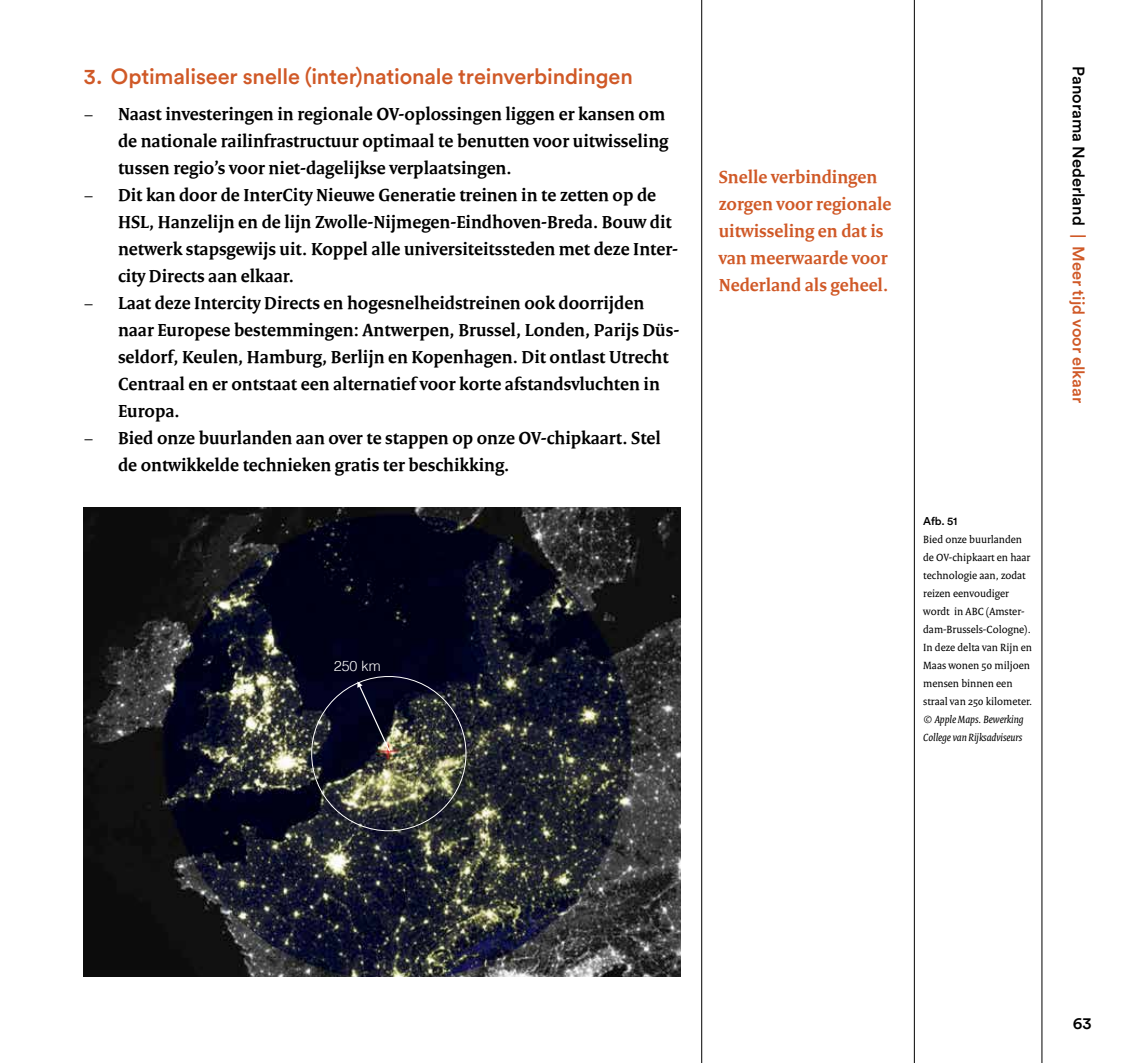
<style>
.page{position:relative;width:1127px;height:1063px;background:#fff}
.page>*{position:absolute;margin:0;border:0;box-sizing:border-box;transform-origin:0 0}
.t1{font:500 21.75px "Circular Std";letter-spacing:-.005em;color:#d05927}
.t2{font:700 18.75px/27px "Rijksoverheid Serif";color:#000}
.t3{font:700 18.75px/27px "Rijksoverheid Serif";color:#d05927}
.t4{font:18.75px "Rijksoverheid Serif";color:#000}
.t5{font:500 16.5px "Circular Std";color:#000}
.t6{font:500 16.5px "Circular Std";color:#d05927}
.t7{font:300 14.25px "Helvetica";color:#fff}
.t8{font:11.25px/18px "Rijksoverheid Serif";color:#000}
.t9{font:italic 11.25px/18px "Rijksoverheid Serif";color:#000}
.t10{font:500 11.25px "Circular Std";color:#000}
</style>
<div class="page">
<hr style="left:914px;top:0;width:1px;height:1063px;background:#000">
<hr style="left:701px;top:0;width:1px;height:1063px;background:#000">
<hr style="left:1041px;top:0;width:1px;height:1063px;background:#000">
<img style="left:84px;top:507px;width:596px;height:470px">
<img style="left:303px;top:668px;width:170px;height:171px">
<p class="t1" style="left:84px;top:63px;width:550px">3. Optimaliseer snelle (inter)nationale treinverbindingen</p>
<p class="t4" style="left:84px;top:103px;width:11px">−</p>
<p class="t2" style="left:118px;top:101px;width:552px">Naast investeringen in regionale OV-oplossingen liggen er kansen om de nationale railinfrastructuur optimaal te benutten voor uitwisseling tussen regio’s voor niet-dagelijkse verplaatsingen.</p>
<p class="t4" style="left:84px;top:184px;width:11px">−</p>
<p class="t2" style="left:118px;top:182px;width:562px">Dit kan door de InterCity Nieuwe Generatie treinen in te zetten op de HSL, Hanzelijn en de lijn Zwolle-Nijmegen-Eindhoven-Breda. Bouw dit netwerk stapsgewijs uit. Koppel alle universiteitssteden met deze Inter&shy;city Directs aan elkaar.</p>
<p class="t4" style="left:84px;top:292px;width:11px">−</p>
<p class="t2" style="left:118px;top:290px;width:563px">Laat deze Intercity Directs en hogesnelheidstreinen ook doorrijden naar Europese bestemmingen: Antwerpen, Brussel, Londen, Parijs Düs&shy;seldorf, Keulen, Hamburg, Berlijn en Kopenhagen. Dit ontlast Utrecht Centraal en er ontstaat een alternatief voor korte afstandsvluchten in Europa.</p>
<p class="t4" style="left:84px;top:427px;width:11px">−</p>
<p class="t2" style="left:118px;top:425px;width:544px">Bied onze buurlanden aan over te stappen op onze OV-chipkaart. Stel de ontwikkelde technieken gratis ter beschikking.</p>
<p class="t7" style="left:334px;top:654px;width:48px">250 km</p>
<p class="t3" style="left:719px;top:164px;width:174px">Snelle verbindingen zorgen voor regionale uitwisseling en dat is van meerwaarde voor<br>Nederland als geheel.</p>
<p class="t5" style="left:1089px;top:66px;width:161px;rotate:90deg">Panorama Nederland</p>
<p class="t6" style="left:1089px;top:234px;width:171px;rotate:90deg">| Meer tijd voor elkaar</p>
<p class="t10" style="left:923px;top:514px;width:36px">Afb. 51</p>
<p class="t8" style="left:923px;top:531px;width:111px">Bied onze buurlanden de OV-chipkaart en haar technologie aan, zodat reizen eenvoudiger wordt in ABC (Amster&shy;dam-Brussels-Cologne).<br>In deze delta van Rijn en<br>Maas wonen 50 miljoen mensen binnen een straal van 250 kilometer.</p>
<p class="t9" style="left:923px;top:711px;width:102px">© Apple Maps. Bewerking<br>College van Rijksadviseurs</p>
<p class="t5" style="left:1073px;top:1013px;width:20px">63</p>
</div>
